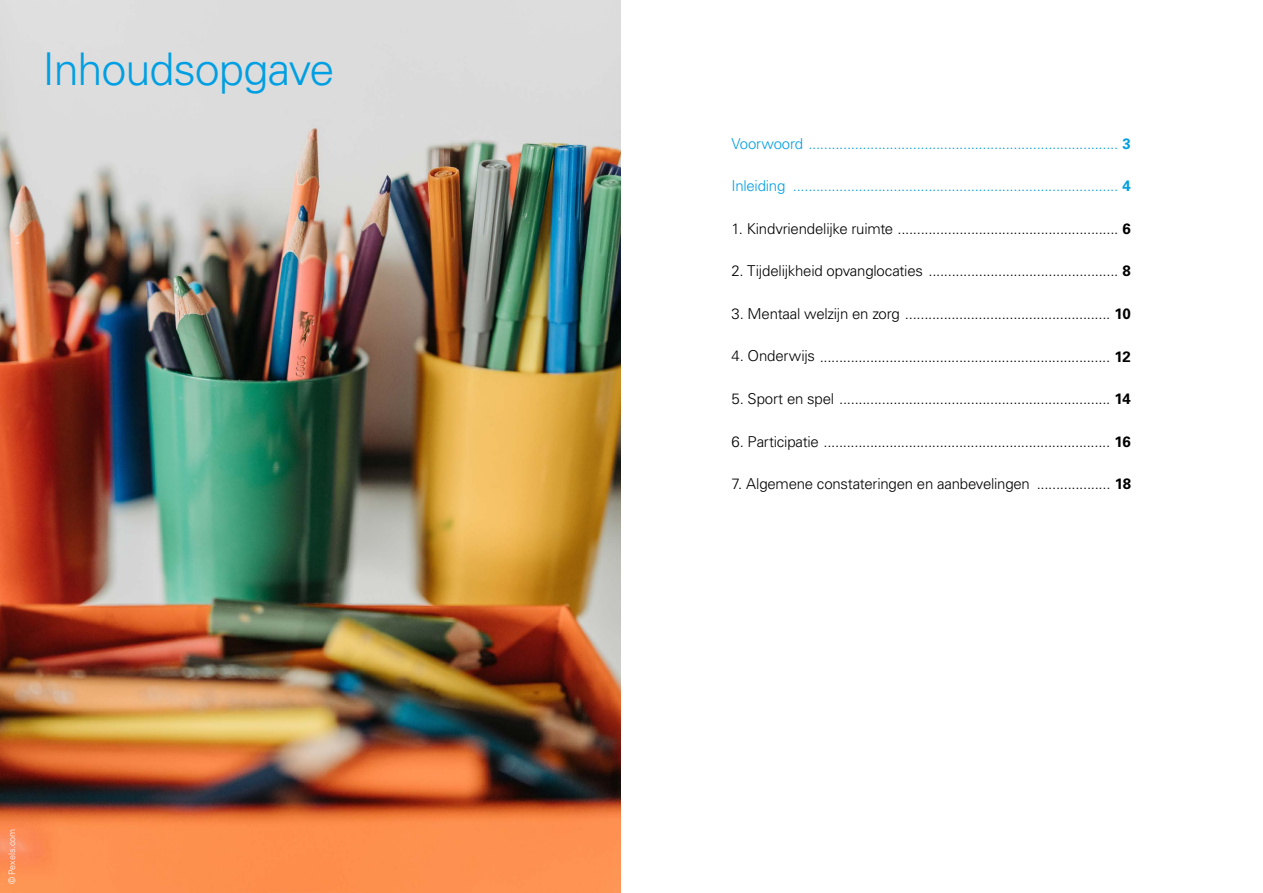
<style>
.page{position:relative;width:1263px;height:893px;background:#fff}
.page>*{position:absolute;margin:0;border:0;box-sizing:border-box;transform-origin:0 0}
.t1{font:300 45px "Univers LT Pro 45";letter-spacing:-.025em;color:#009fe3}
.t2{font:300 15px "Univers LT Pro 45";letter-spacing:-.015em;color:#000}
.t3{font:300 15px "Univers LT Pro 45";letter-spacing:-.015em;color:#009fe3}
.t4{font:300 9px "Univers LT Pro 45";color:#fff}
.s1{font-family:"Univers LT Pro 65";font-weight:700}
</style>
<div class="page">
<img style="left:0;top:0;width:621px;height:893px">
<h1 class="t1" style="left:43px;top:42px;width:293px">Inhoudsopgave</h1>
<p class="t4" style="left:6px;top:884px;width:57px;rotate:-90deg">© Pexels.com</p>
<p class="t3" style="left:731px;top:134px;width:401px">Voorwoord ................................................................................ <span class="s1">3</span></p>
<p class="t3" style="left:731px;top:177px;width:55px">Inleiding</p>
<p class="t2" style="left:731px;top:219px;width:401px">1. Kindvriendelijke ruimte ......................................................... <span class="s1">6</span></p>
<p class="t2" style="left:731px;top:262px;width:401px">2. Tijdelijkheid opvanglocaties ................................................. <span class="s1">8</span></p>
<p class="t2" style="left:731px;top:305px;width:401px">3. Mentaal welzijn en zorg ..................................................... <span class="s1">10</span></p>
<p class="t2" style="left:731px;top:347px;width:401px">4. Onderwijs ........................................................................... <span class="s1">12</span></p>
<p class="t2" style="left:731px;top:390px;width:401px">5. Sport en spel ...................................................................... <span class="s1">14</span></p>
<p class="t2" style="left:731px;top:432px;width:401px">6. Participatie .......................................................................... <span class="s1">16</span></p>
<p class="t2" style="left:731px;top:475px;width:401px">7. Algemene constateringen en aanbevelingen ................... <span class="s1">18</span></p>
<p class="t3" style="left:793px;top:177px;width:339px">.................................................................................... <span class="s1">4</span></p>
</div>
